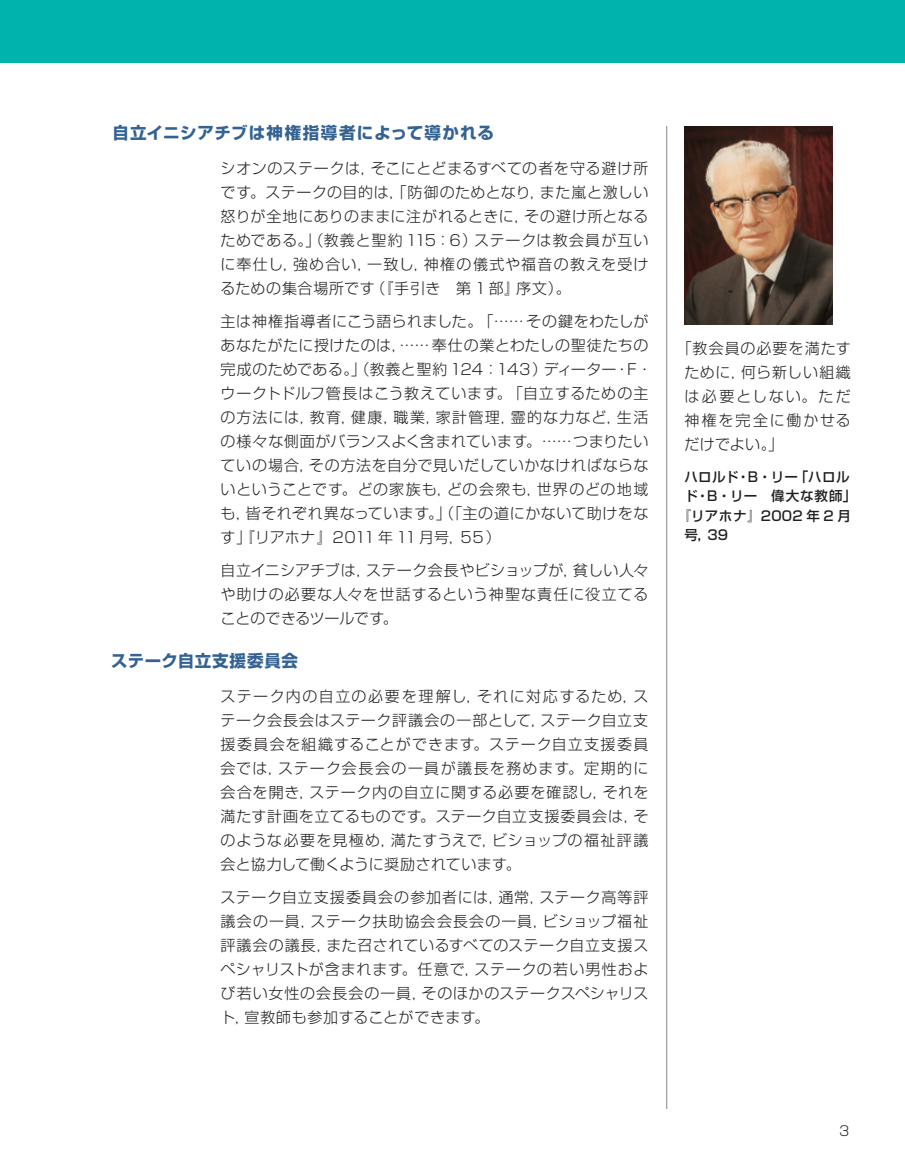
<style>
.page{position:relative;width:905px;height:1175px;background:#fff}
.page>*{position:absolute;margin:0;border:0;box-sizing:border-box;transform-origin:0 0}
.t1{font:700 16.5px "Shin Go Pr 6 N";letter-spacing:.05em;color:#336293}
.t2{font:300 15px/24px "Shin Go Pr 6 N";letter-spacing:.04em;color:#231f20;text-align:justify}
.t3{font:500 13.5px "Shin Go Pr 6 N";letter-spacing:.03em;color:#231f20}
.t4{font:300 13.5px "Shin Go Pr 6 N";color:#231f20}
</style>
<div class="page">
<div style="left:0;top:0;width:904px;height:63px;background:#00b3ac"></div>
<hr style="left:666px;top:126px;width:1px;height:982px;background:#838787">
<img style="left:684px;top:126px;width:148px;height:198px">
<p class="t1" style="left:113px;top:120px;width:383px">自立イニシアチブは神権指導者によって導かれる</p>
<p class="t2" style="left:220px;top:155px;width:429px">シオンのステークは，そこにとどまるすべての者を守る避け所です。ステークの目的は，「防御のためとなり，また嵐と激しい怒りが全地にありのままに注がれるときに，その避け所となるためである。」（教義と聖約 115：6）ステークは教会員が互いに奉仕し，強め合い，一致し，神権の儀式や福音の教えを受けるための集合場所です（『手引き　第 1 部』序文）。</p>
<p class="t2" style="left:220px;top:308px;width:433px;text-align:left">主は神権指導者にこう語られました。「……その鍵をわたしがあなたがたに授けたのは，……奉仕の業とわたしの聖徒たちの完成のためである。」（教義と聖約 124：143）ディーター・F・ウークトドルフ管長はこう教えています。「自立するための主の方法には，教育，健康，職業，家計管理，霊的な力など，生活の様々な側面がバランスよく含まれています。……つまりたいていの場合，その方法を自分で見いだしていかなければならないということです。どの家族も，どの会衆も，世界のどの地域も，皆それぞれ異なっています。」（「主の道にかないて助けをなす」『リアホナ』2011 年 11月号，55）</p>
<p class="t2" style="left:220px;top:557px;width:429px">自立イニシアチブは，ステーク会長やビショップが，貧しい人々や助けの必要な人々を世話するという神聖な責任に役立てることのできるツールです。</p>
<p class="t1" style="left:111px;top:648px;width:188px">ステーク自立支援委員会</p>
<p class="t2" style="left:220px;top:683px;width:429px">ステーク内の自立の必要を理解し，それに対応するため，ステーク会長会はステーク評議会の一部として，ステーク自立支援委員会を組織することができます。ステーク自立支援委員会では，ステーク会長会の一員が議長を務めます。定期的に会合を開き，ステーク内の自立に関する必要を確認し，それを満たす計画を立てるものです。ステーク自立支援委員会は，そのような必要を見極め，満たすうえで，ビショップの福祉評議会と協力して働くように奨励されています。</p>
<p class="t2" style="left:220px;top:884px;width:429px">ステーク自立支援委員会の参加者には，通常，ステーク高等評議会の一員，ステーク扶助協会会長会の一員，ビショップ福祉評議会の議長，また召されているすべてのステーク自立支援スペシャリストが含まれます。任意で，ステークの若い男性および若い女性の会長会の一員，そのほかのステークスペシャリスト，宣教師も参加することができます。</p>
<p class="t2" style="left:684px;top:335px;width:168px;text-indent:-8px">「教会員の必要を満たすために，何ら新しい組織は必要としない。ただ神権を完全に働かせるだけでよい。」</p>
<p class="t3" style="left:684px;top:465px;width:167px">ハロルド・B・リー「ハロル</p>
<p class="t3" style="left:684px;top:485px;width:173px">ド・B・リー　偉大な教師」</p>
<p class="t3" style="left:677px;top:504px;width:175px">『リアホナ』2002 年 2 月</p>
<p class="t3" style="left:684px;top:524px;width:45px">号，39</p>
<p class="t4" style="left:839px;top:1120px;width:12px">3</p>
</div>
